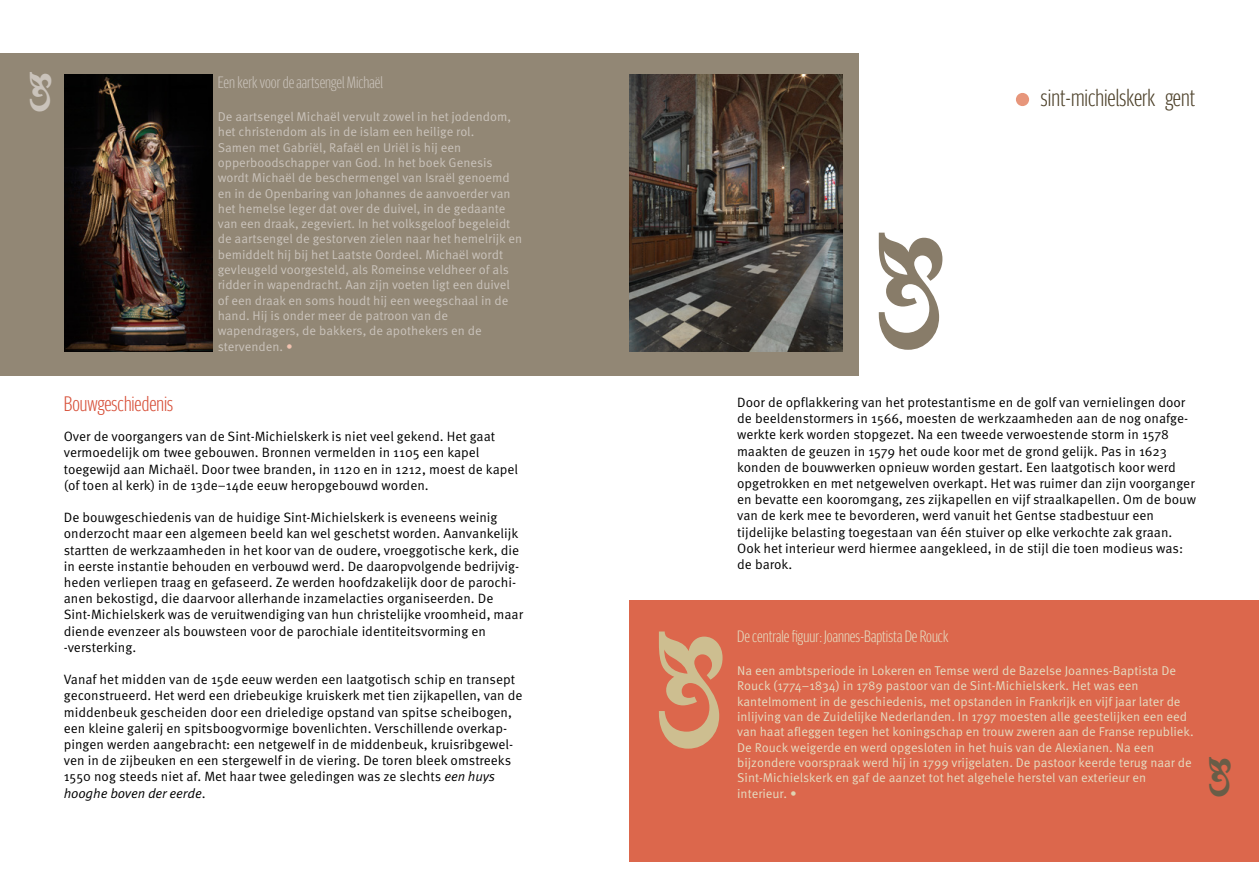
<style>
.page{position:relative;width:1259px;height:893px;background:#fff}
.page>*{position:absolute;margin:0;border:0;box-sizing:border-box;transform-origin:0 0}
.t1{font:300 24px "Meta Headline Comp OT";color:#4d412a}
.hoofdtitel{font:300 21px "Meta Headline Comp OT";color:#d74f38}
.hoofdtitel-2{font:300 16.5px "Meta Headline Comp OT";color:#e5dcc1}
.tussentitels{font:300 16.5px "Meta Headline Comp OT";color:#cac3bb}
.body{font:13.5px/16.2px "Meta Pro Norm";color:#000}
.body-2{font:12.75px/15.3px "Meta Pro Norm";color:#cac3bb}
.intro{font:12.75px/15.3px "Meta Pro Norm";color:#e5dcc1}
.s1{color:#f1c2af}
.s2{font-family:"Meta Pro Norm Ita"}
.s3{color:#dfd4b2}
</style>
<div class="page">
<div style="left:1016px;top:93px;width:13px;height:13px;background:#e7967b;border-radius:50%"></div>
<div style="left:629px;top:600px;width:630px;height:261px;background:#dc674c"></div>
<div style="left:0;top:53px;width:858px;height:322px;background:#928775"></div>
<img style="left:64px;top:75px;width:149px;height:277px">
<img style="left:629px;top:75px;width:213px;height:276px">
<p class="tussentitels" style="left:218px;top:72px;width:167px">Een kerk voor de aartsengel Michaël</p>
<p class="body-2" style="left:218px;top:108px;width:295px">De aartsengel Michaël vervult zowel in het jodendom, het christendom als in de islam een heilige rol.</p>
<p class="body-2" style="left:218px;top:139px;width:306px">Samen met Gabriël, Rafaël en Uriël is hij een opperboodschapper van God. In het boek Genesis wordt Michaël de beschermengel van Israël genoemd en in de Openbaring van Johannes de aanvoerder van het hemelse leger dat over de duivel, in de gedaante van een draak, zegeviert. In het volksgeloof begeleidt de aartsengel de gestorven zielen naar het hemelrijk en bemiddelt hij bij het Laatste Oordeel. Michaël wordt gevleugeld voorgesteld, als Romeinse veldheer of als ridder in wapendracht. Aan zijn voeten ligt een duivel of een draak en soms houdt hij een weegschaal in de hand. Hij is onder meer de patroon van de wapendragers, de bakkers, de apothekers en de stervenden. <span class="s1">•</span></p>
<p class="hoofdtitel" style="left:64px;top:391px;width:111px">Bouwgeschiedenis</p>
<p class="body" style="left:64px;top:427px;width:456px">Over de voorgangers van de Sint-Michielskerk is niet veel gekend. Het gaat vermoedelijk om twee gebouwen. Bronnen vermelden in 1105 een kapel toegewijd aan Michaël. Door twee branden, in 1120 en in 1212, moest de kapel (of toen al kerk) in de 13de–14de eeuw heropgebouwd worden.</p>
<p class="body" style="left:64px;top:508px;width:461px">De bouwgeschiedenis van de huidige Sint-Michielskerk is eveneens weinig onderzocht maar een algemeen beeld kan wel geschetst worden. Aanvankelijk startten de werkzaamheden in het koor van de oudere, vroeggotische kerk, die in eerste instantie behouden en verbouwd werd. De daaropvolgende bedrijvig&shy;heden verliepen traag en gefaseerd. Ze werden hoofdzakelijk door de parochi&shy;anen bekostigd, die daarvoor allerhande inzamelacties organiseerden. De Sint-Michielskerk was de veruitwendiging van hun christelijke vroomheid, maar diende evenzeer als bouwsteen voor de parochiale identiteitsvorming en -versterking.</p>
<p class="body" style="left:64px;top:670px;width:460px">Vanaf het midden van de 15de eeuw werden een laatgotisch schip en transept geconstrueerd. Het werd een driebeukige kruiskerk met tien zijkapellen, van de middenbeuk gescheiden door een drieledige opstand van spitse scheibogen, een kleine galerij en spitsboogvormige bovenlichten. Verschillende overkap&shy;pingen werden aangebracht: een netgewelf in de middenbeuk, kruisribgewel&shy;ven in de zijbeuken en een stergewelf in de viering. De toren bleek omstreeks 1550 nog steeds niet af. Met haar twee geledingen was ze slechts <span class="s2">een huys hooghe boven der eerde</span>.</p>
<h1 class="t1" style="left:1041px;top:83px;width:156px">sint-michielskerk gent</h1>
<p class="body" style="left:737px;top:393px;width:460px">Door de opflakkering van het protestantisme en de golf van vernielingen door de beeldenstormers in 1566, moesten de werkzaamheden aan de nog onafge&shy;werkte kerk worden stopgezet. Na een tweede verwoestende storm in 1578 maakten de geuzen in 1579 het oude koor met de grond gelijk. Pas in 1623 konden de bouwwerken opnieuw worden gestart. Een laatgotisch koor werd opgetrokken en met netgewelven overkapt. Het was ruimer dan zijn voorganger en bevatte een kooromgang, zes zijkapellen en vijf straalkapellen. Om de bouw van de kerk mee te bevorderen, werd vanuit het Gentse stadbestuur een tijdelijke belasting toegestaan van één stuiver op elke verkochte zak graan.<br>Ook het interieur werd hiermee aangekleed, in de stijl die toen modieus was: de barok.</p>
<p class="hoofdtitel-2" style="left:737px;top:626px;width:213px">De centrale figuur: Joannes-Baptista De Rouck</p>
<p class="intro" style="left:737px;top:662px;width:458px">Na een ambtsperiode in Lokeren en Temse werd de Bazelse Joannes-Baptista De Rouck (1774–1834) in 1789 pastoor van de Sint-Michielskerk. Het was een kantelmoment in de geschiedenis, met opstanden in Frankrijk en vijf jaar later de inlijving van de Zuidelijke Nederlanden. In 1797 moesten alle geestelijken een eed van haat afleggen tegen het koningschap en trouw zweren aan de Franse republiek.<br>De Rouck weigerde en werd opgesloten in het huis van de Alexianen. Na een bijzondere voorspraak werd hij in 1799 vrijgelaten. De pastoor keerde terug naar de Sint-Michielskerk en gaf de aanzet tot het algehele herstel van exterieur en interieur. <span class="s3">•</span></p>
</div>
